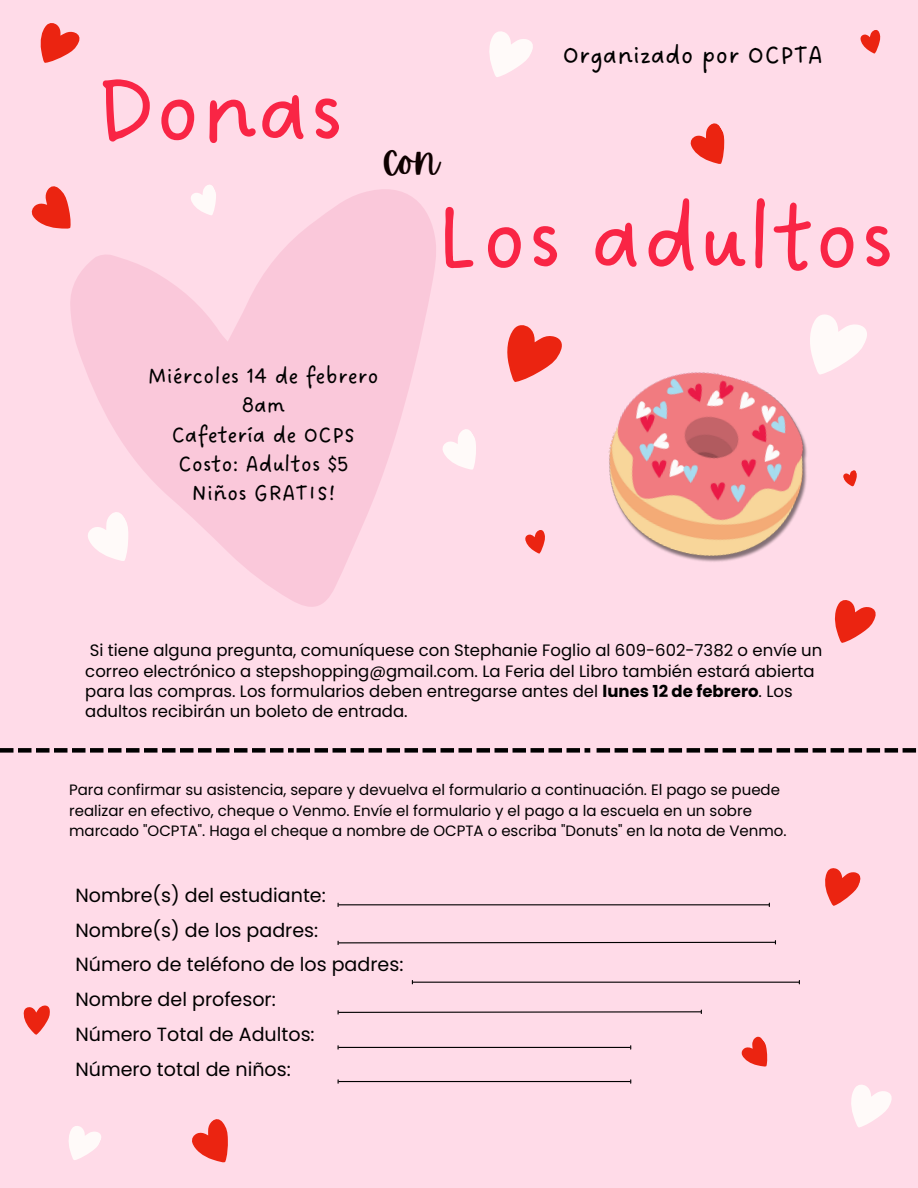
<style>
.page{position:relative;width:918px;height:1188px;background:#ffdbe8}
.page>*{position:absolute;margin:0;border:0;box-sizing:border-box;transform-origin:0 0}
.t1{font:97.5px "DO Sans Regular";color:#f92545}
.t2{font:42.15px "Apricots";color:#0e0000}
.t3{font:27px "DO Sans Regular";color:#000}
.t4{font:23.7px/29.2px "DO Sans Regular";color:#000;text-align:center}
.t5{font:19.05px/34.8px "Poppins";color:#000}
.t6{font:16.5px/20.2px "Poppins";color:#000}
.t7{font:15px/20.2px "Poppins";color:#000}
.s1{font-weight:700}
</style>
<div class="page">
<svg style="left:70px;top:189px;width:366px;height:418px;fill:#fac8da"></svg>
<svg style="left:337px;top:941px;width:439px;height:4px"></svg>
<hr style="left:338px;top:904px;width:431px;height:1px;background:#000">
<svg style="left:337px;top:1010px;width:365px;height:4px"></svg>
<hr style="left:413px;top:982px;width:386px;height:1px;background:#000">
<hr style="left:338px;top:1047px;width:292px;height:1px;background:#000">
<svg style="left:0;top:748px;width:590px;height:5px"></svg>
<svg style="left:597px;top:748px;width:319px;height:5px"></svg>
<hr style="left:338px;top:1081px;width:292px;height:1px;background:#000">
<svg style="left:834px;top:600px;width:42px;height:43px"></svg>
<svg style="left:489px;top:31px;width:44px;height:46px"></svg>
<svg style="left:825px;top:868px;width:36px;height:38px"></svg>
<svg style="left:507px;top:325px;width:55px;height:57px"></svg>
<svg style="left:190px;top:184px;width:26px;height:32px"></svg>
<svg style="left:442px;top:429px;width:34px;height:41px"></svg>
<svg style="left:23px;top:1005px;width:27px;height:30px"></svg>
<svg style="left:192px;top:1119px;width:36px;height:44px"></svg>
<svg style="left:851px;top:1085px;width:41px;height:43px"></svg>
<svg style="left:741px;top:1036px;width:27px;height:31px"></svg>
<svg style="left:690px;top:123px;width:34px;height:41px"></svg>
<svg style="left:31px;top:186px;width:40px;height:43px"></svg>
<svg style="left:860px;top:30px;width:21px;height:24px"></svg>
<svg style="left:40px;top:23px;width:40px;height:40px"></svg>
<svg style="left:810px;top:314px;width:57px;height:56px"></svg>
<svg style="left:68px;top:1126px;width:33px;height:34px"></svg>
<svg style="left:87px;top:511px;width:41px;height:51px"></svg>
<svg style="left:525px;top:530px;width:20px;height:24px"></svg>
<img style="left:608px;top:352px;width:223px;height:210px">
<svg style="left:843px;top:470px;width:14px;height:17px"></svg>
<h1 class="t1" style="left:94px;top:54px;width:251px">Donas</h1>
<h2 class="t2" style="left:384px;top:134px;width:57px">con</h2>
<h3 class="t3" style="left:562px;top:39px;width:262px">Organizado por OCPTA</h3>
<h1 class="t1" style="left:430px;top:181px;width:466px">Los adultos</h1>
<h3 class="t4" style="left:148px;top:363px;width:232px">Miércoles 14 de febrero<br>8am<br>Cafetería de OCPS<br>Costo: Adultos $5<br>Niños GRATIS!</h3>
<p class="t6" style="left:85px;top:640px;width:739px">Si tiene alguna pregunta, comuníquese con Stephanie Foglio al 609-602-7382 o envíe un correo electrónico a stepshopping@gmail.com. La Feria del Libro también estará abierta para las compras. Los formularios deben entregarse antes del <span class="s1">lunes 12 de febrero</span>. Los adultos recibirán un boleto de entrada.</p>
<p class="t7" style="left:69px;top:780px;width:719px">Para confirmar su asistencia, separe y devuelva el formulario a continuación. El pago se puede realizar en efectivo, cheque o Venmo. Envíe el formulario y el pago a la escuela en un sobre marcado "OCPTA". Haga el cheque a nombre de OCPTA o escriba "Donuts" en la nota de Venmo.</p>
<p class="t5" style="left:75px;top:878px;width:329px">Nombre(s) del estudiante:<br>Nombre(s) de los padres:<br>Número de teléfono de los padres:<br>Nombre del profesor:<br>Número Total de Adultos:<br>Número total de niños:</p>
</div>
